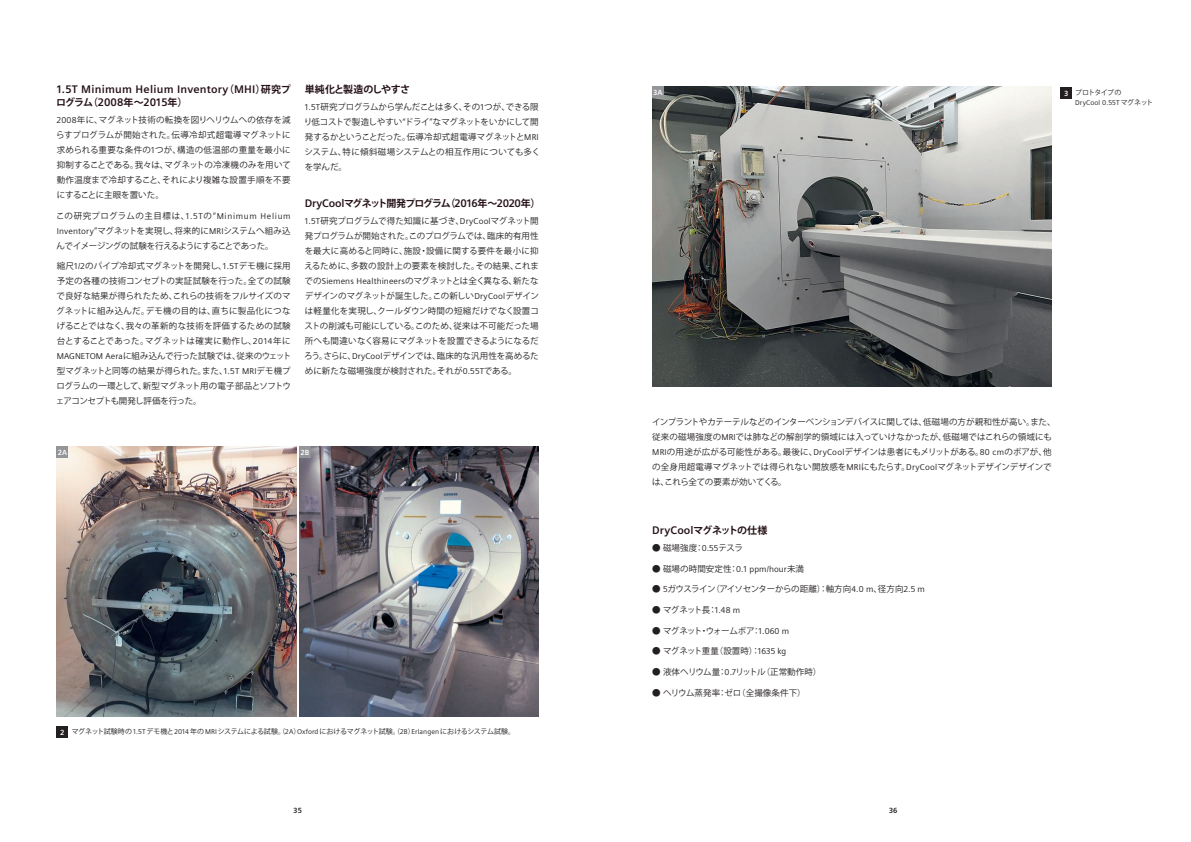
<style>
.page{position:relative;width:1191px;height:842px;background:#fff}
.page>*{position:absolute;margin:0;border:0;box-sizing:border-box;transform-origin:0 0}
.t1{font:700 11px "Siemens Sans";letter-spacing:.02em;color:#251116}
.t2{font:700 10px "Koz Go Pro";letter-spacing:-.09em;color:#251116}
.t3{font:700 10px "Koz Go Pro";letter-spacing:-.11em;color:#251116}
.t4{font:700 10px "Koz Go Pro";letter-spacing:-.05em;color:#251116}
.t5{font:8.5px/15px "Koz Go Pro";letter-spacing:-.01em;color:#231f20;text-align:justify}
.t6{font:8.5px "Koz Go Pro";letter-spacing:.01em;color:#231f20}
.t7{font:8.5px "Koz Go Pro";letter-spacing:-.05em;color:#231f20}
.t8{font:8.5px "Koz Go Pro";letter-spacing:-.07em;color:#231f20}
.t9{font:8.5px "Koz Go Pro";letter-spacing:-.03em;color:#231f20}
.t10{font:700 7.5px "Siemens Sans";color:#fff}
.t11{font:700 7.5px "Siemens Sans";color:#231f20}
.t12{font:7px "Koz Go Pro";letter-spacing:-.04em;color:#231f20}
.t13{font:7px "Siemens Sans";letter-spacing:.01em;color:#231f20}
.t14{font:7px "Koz Go Pro";letter-spacing:-.08em;color:#231f20}
.s1{font-family:"Koz Go Pro";font-size:10px}
.s2{font-family:"Siemens Sans";font-size:11px}
.s3{font-family:"Siemens Sans"}
.s4{font-family:"Siemens Sans";font-weight:700;font-size:7.5px;color:#fff}
.s5{font-family:"Koz Go Pro"}
</style>
<div class="page">
<div style="left:57px;top:726px;width:11px;height:12px;background:#231f20"></div>
<img style="left:57px;top:447px;width:239px;height:270px">
<div style="left:57px;top:447px;width:11px;height:11px;background:#939598"></div>
<img style="left:299px;top:447px;width:240px;height:270px">
<div style="left:299px;top:447px;width:11px;height:11px;background:#939598"></div>
<img style="left:652px;top:87px;width:399px;height:300px">
<div style="left:1060px;top:87px;width:12px;height:12px;background:#231f20"></div>
<div style="left:652px;top:87px;width:11px;height:11px;background:#939598"></div>
<p class="t1" style="left:57px;top:82px;width:235px">1.5T Minimum Helium Inventory<span class="s1">（</span>MHI<span class="s1">）研究プ</span></p>
<p class="t2" style="left:56px;top:95px;width:133px">ログラム（<span class="s2">2008</span>年～<span class="s2">2015</span>年）</p>
<p class="t5" style="left:56px;top:112px;width:236px"><span class="s3">2008</span>年に、マグネット技術の転換を図りヘリウムへの依存を減らすプログラムが開始された。伝導冷却式超電導マグネットに求められる重要な条件の<span class="s3">1</span>つが、構造の低温部の重量を最小に抑制することである。我々は、マグネットの冷凍機のみを用いて動作温度まで冷却すること、それにより複雑な設置手順を不要にすることに主眼を置いた。</p>
<p class="t5" style="left:56px;top:208px;width:236px">この研究プログラムの主目標は、<span class="s3">1.5T</span>の“<span class="s3">Minimum Helium Inventory</span>”マグネットを実現し、将来的に<span class="s3">MRI</span>システムへ組み込んでイメージングの試験を行えるようにすることであった。</p>
<p class="t5" style="left:56px;top:259px;width:237px">縮尺<span class="s3">1/2</span>のパイプ冷却式マグネットを開発し、<span class="s3">1.5T</span>デモ機に採用予定の各種の技術コンセプトの実証試験を行った。全ての試験で良好な結果が得られたため、これらの技術をフルサイズのマグネットに組み込んだ。デモ機の目的は、直ちに製品化につなげることではなく、我々の革新的な技術を評価するための試験台とすることであった。マグネットは確実に動作し、<span class="s3">2014</span>年に<span class="s3">MAGNETOM Aera</span>に組み込んで行った試験では、従来のウェット型マグネットと同等の結果が得られた。また、<span class="s3">1.5T MRI</span>デモ機プログラムの一環として、新型マグネット用の電子部品とソフトウェアコンセプトも開発し評価を行った。</p>
<p class="t4" style="left:305px;top:82px;width:107px">単純化と製造のしやすさ</p>
<p class="t5" style="left:304px;top:99px;width:238px;text-align:left"><span class="s3">1.5T</span>研究プログラムから学んだことは多く、その<span class="s3">1</span>つが、できる限り低コストで製造しやすい“ドライ”なマグネットをいかにして開発するかということだった。伝導冷却式超電導マグネットと<span class="s3">MRI</span>システム、特に傾斜磁場システムとの相互作用についても多くを学んだ。</p>
<p class="t3" style="left:305px;top:197px;width:237px"><span class="s2">DryCool</span>マグネット開発プログラム（<span class="s2">2016</span>年～<span class="s2">2020</span>年）</p>
<p class="t5" style="left:304px;top:214px;width:236px"><span class="s3">1.5T</span>研究プログラムで得た知識に基づき、<span class="s3">DryCool</span>マグネット開発プログラムが開始された。このプログラムでは、臨床的有用性を最大に高めると同時に、施設・設備に関する要件を最小に抑えるために、多数の設計上の要素を検討した。その結果、これまでの<span class="s3">Siemens Healthineers</span>のマグネットとは全く異なる、新たなデザインのマグネットが誕生した。この新しい<span class="s3">DryCool</span>デザインは軽量化を実現し、クールダウン時間の短縮だけでなく設置コストの削減も可能にしている。このため、従来は不可能だった場所へも間違いなく容易にマグネットを設置できるようになるだろう。さらに、<span class="s3">DryCool</span>デザインでは、臨床的な汎用性を高めるために新たな磁場強度が検討された。それが<span class="s3">0.55T</span>である。</p>
<p class="t10" style="left:58px;top:448px;width:11px">2A</p>
<p class="t10" style="left:300px;top:448px;width:10px">2B</p>
<p class="t12" style="left:60px;top:727px;width:456px"><span class="s4">2</span> マグネット試験時の<span class="s3">1.5T</span>デモ機と<span class="s3">2014</span>年の<span class="s3">MRI</span>システムによる試験。（<span class="s3">2A</span>）<span class="s3">Oxford</span>におけるマグネット試験。（<span class="s3">2B</span>）<span class="s3">Erlangen</span>におけるシステム試験。</p>
<p class="t10" style="left:653px;top:88px;width:11px">3A</p>
<p class="t14" style="left:1064px;top:88px;width:59px"><span class="s4">3</span> プロトタイプの</p>
<p class="t13" style="left:1075px;top:99px;width:79px">DryCool 0.55T<span class="s5">マグネット</span></p>
<p class="t5" style="left:652px;top:414px;width:405px;text-align:left">インプラントやカテーテルなどのインターベンションデバイスに関しては、低磁場の方が親和性が高い。また、従来の磁場強度の<span class="s3">MRI</span>では肺などの解剖学的領域には入っていけなかったが、低磁場ではこれらの領域にも<span class="s3">MRI</span>の用途が広がる可能性がある。最後に、<span class="s3">DryCool</span>デザインは患者にもメリットがある。<span class="s3">80 cm</span>のボアが、他の全身用超電導マグネットでは得られない開放感を<span class="s3">MRI</span>にもたらす。<span class="s3">DryCool</span>マグネットデザインデザインでは、これら全ての要素が効いてくる。</p>
<p class="t2" style="left:652px;top:524px;width:117px"><span class="s2">DryCool</span>マグネットの仕様</p>
<p class="t5" style="left:652px;top:541px;width:92px">● 磁場強度：<span class="s3">0.55</span>テスラ</p>
<p class="t6" style="left:652px;top:563px;width:153px">● 磁場の時間安定性：<span class="s3">0.1 ppm/hour</span>未満</p>
<p class="t7" style="left:652px;top:584px;width:274px">● <span class="s3">5</span>ガウスライン（アイソセンターからの距離）：軸方向<span class="s3">4.0 m</span>、径方向<span class="s3">2.5 m</span></p>
<p class="t5" style="left:652px;top:603px;width:90px">● マグネット長：<span class="s3">1.48 m</span></p>
<p class="t8" style="left:652px;top:625px;width:138px">● マグネット・ウォームボア：<span class="s3">1.060 m</span></p>
<p class="t9" style="left:652px;top:646px;width:136px">● マグネット重量（設置時）：<span class="s3">1635 kg</span></p>
<p class="t5" style="left:652px;top:665px;width:171px">● 液体ヘリウム量：<span class="s3">0.7</span>リットル（正常動作時）</p>
<p class="t6" style="left:652px;top:687px;width:155px">● ヘリウム蒸発率：ゼロ（全撮像条件下）</p>
<p class="t11" style="left:294px;top:807px;width:10px">35</p>
<p class="t11" style="left:889px;top:807px;width:10px">36</p>
</div>
